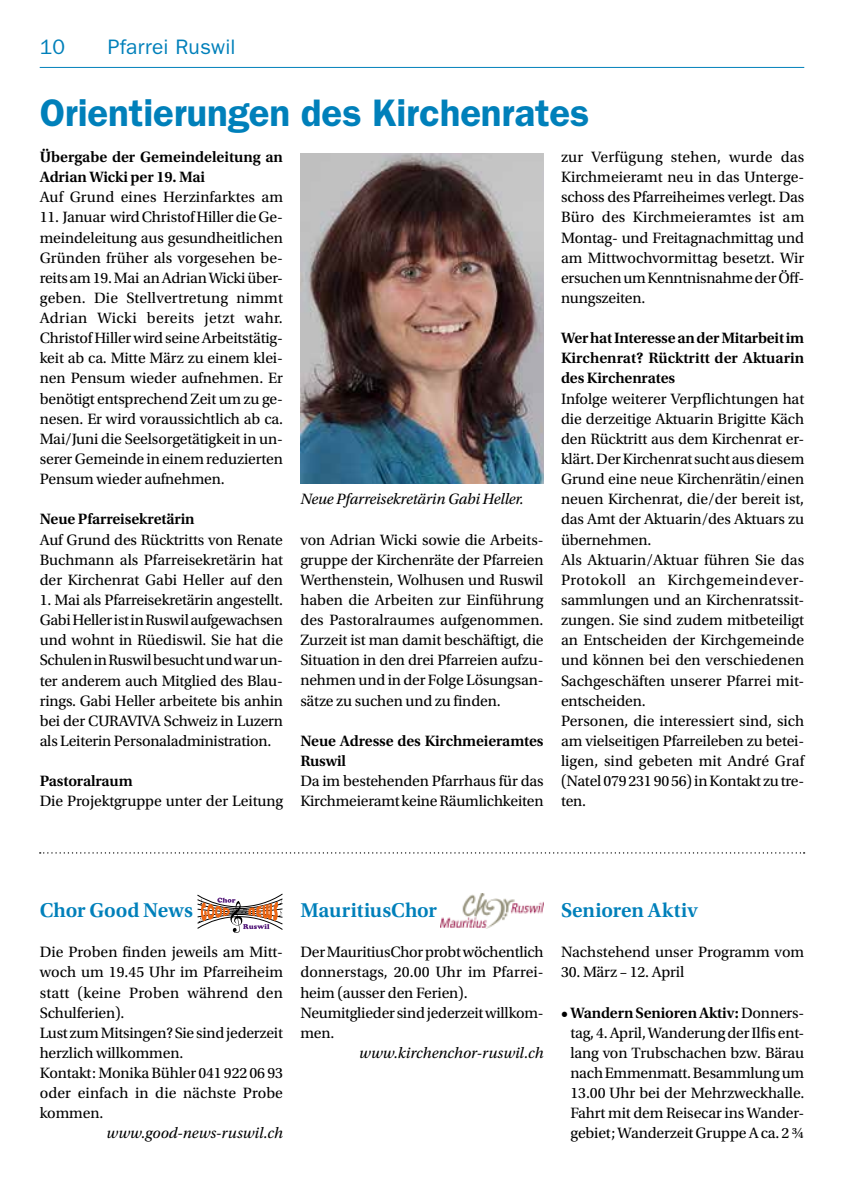
<style>
.page{position:relative;width:844px;height:1191px;background:#fff}
.page>*{position:absolute;margin:0;border:0;box-sizing:border-box;transform-origin:0 0}
.t1{font:600 38.5px "ITC Franklin Gothic Std";letter-spacing:-.005em;color:#0080ba}
.t2{font:600 21px "Utopia Std";color:#0080ba}
.t3{font:21px "ITC Franklin Gothic Std";letter-spacing:.01em;color:#0080ba}
.t4{font:15.75px/20.1px "Utopia Std";letter-spacing:-.01em;color:#000;text-align:justify}
.t5{font:600 15.75px/20.1px "Utopia Std";letter-spacing:-.01em;color:#000}
.t6{font:italic 15.75px "Utopia Std";letter-spacing:-.005em;color:#000}
.s1{font-weight:600}
</style>
<div class="page">
<hr style="left:40px;top:67px;width:764px;height:1px;background:#0080ba">
<svg style="left:197px;top:894px;width:86px;height:39px"></svg>
<img style="left:440px;top:894px;width:103px;height:34px">
<img style="left:300px;top:153px;width:243px;height:331px">
<svg style="left:40px;top:852px;width:764px;height:1px"></svg>
<h2 class="t3" style="left:40px;top:35px;width:27px">10</h2>
<h2 class="t3" style="left:108px;top:35px;width:129px">Pfarrei Ruswil</h2>
<h1 class="t1" style="left:40px;top:90px;width:551px">Orientierungen des Kirchenrates</h1>
<p class="t5" style="left:40px;top:147px;width:245px">Übergabe der Gemeindeleitung an<br>Adrian Wicki per 19. Mai</p>
<p class="t4" style="left:40px;top:187px;width:245px">Auf Grund eines Herzinfarktes am</p>
<p class="t4" style="left:40px;top:207px;width:245px">11. Januar wird Christof Hiller die Ge&shy;meindeleitung aus gesundheitlichen Gründen früher als vorgesehen be&shy;reits am 19. Mai an Adrian Wicki über&shy;geben. Die Stellvertretung nimmt Adrian Wicki bereits jetzt wahr.<br>Christof Hiller wird seine Arbeitstätig&shy;keit ab ca. Mitte März zu einem klei&shy;nen Pensum wieder aufnehmen. Er benötigt entsprechend Zeit um zu ge&shy;nesen. Er wird voraussichtlich ab ca.<br>Mai/Juni die Seelsorgetätigkeit in un&shy;serer Gemeinde in einem reduzierten Pensum wieder aufnehmen.</p>
<p class="t5" style="left:40px;top:509px;width:156px">Neue Pfarreisekretärin</p>
<p class="t4" style="left:40px;top:529px;width:245px">Auf Grund des Rücktritts von Renate Buchmann als Pfarreisekretärin hat der Kirchenrat Gabi Heller auf den</p>
<p class="t4" style="left:40px;top:590px;width:245px">1. Mai als Pfarreisekretärin angestellt.<br>Gabi Heller ist in Ruswil aufgewachsen und wohnt in Rüediswil. Sie hat die Schulen in Ruswil besucht und war un&shy;ter anderem auch Mitglied des Blau&shy;rings. Gabi Heller arbeitete bis anhin bei der CURAVIVA Schweiz in Luzern als Leiterin Personaladministration.</p>
<p class="t5" style="left:40px;top:771px;width:94px">Pastoralraum</p>
<p class="t4" style="left:40px;top:791px;width:245px">Die Projektgruppe unter der Leitung</p>
<p class="t6" style="left:300px;top:490px;width:225px">Neue Pfarreisekretärin Gabi Heller.</p>
<p class="t4" style="left:300px;top:529px;width:245px">von Adrian Wicki sowie die Arbeits&shy;gruppe der Kirchenräte der Pfarreien Werthenstein, Wolhusen und Ruswil haben die Arbeiten zur Einführung des Pastoralraumes aufgenommen.<br>Zurzeit ist man damit beschäftigt, die Situation in den drei Pfarreien aufzu&shy;nehmen und in der Folge Lösungsan&shy;sätze zu suchen und zu finden.</p>
<p class="t5" style="left:300px;top:731px;width:245px">Neue Adresse des Kirchmeieramtes<br>Ruswil</p>
<p class="t4" style="left:300px;top:771px;width:245px">Da im bestehenden Pfarrhaus für das<br>Kirchmeieramt keine Räumlichkeiten</p>
<p class="t4" style="left:561px;top:147px;width:245px">zur Verfügung stehen, wurde das Kirchmeieramt neu in das Unterge&shy;schoss des Pfarreiheimes verlegt. Das Büro des Kirchmeieramtes ist am Montag- und Freitagnachmittag und am Mittwochvormittag besetzt. Wir ersuchen um Kenntnisnahme der Öff&shy;nungszeiten.</p>
<p class="t5" style="left:561px;top:328px;width:245px;text-align:justify">Wer hat Interesse an der Mitarbeit im Kirchenrat? Rücktritt der Aktuarin des Kirchenrates</p>
<p class="t4" style="left:561px;top:389px;width:245px;text-align:left">Infolge weiterer Verpflichtungen hat die derzeitige Aktuarin Brigitte Käch den Rücktritt aus dem Kirchenrat er&shy;klärt. Der Kirchenrat sucht aus diesem<br>Grund eine neue Kirchenrätin/einen neuen Kirchenrat, die/der bereit ist, das Amt der Aktuarin/des Aktuars zu übernehmen.<br>Als Aktuarin/Aktuar führen Sie das<br>Protokoll an Kirchgemeindever&shy;sammlungen und an Kirchenratssit&shy;zungen. Sie sind zudem mitbeteiligt an Entscheiden der Kirchgemeinde und können bei den verschiedenen<br>Sachgeschäften unserer Pfarrei mit&shy;entscheiden.<br>Personen, die interessiert sind, sich am vielseitigen Pfarreileben zu betei&shy;ligen, sind gebeten mit André Graf (Natel 079 231 90 56) in Kontakt zu tre&shy;ten.</p>
<h2 class="t2" style="left:40px;top:898px;width:155px">Chor Good News</h2>
<p class="t4" style="left:40px;top:942px;width:245px;text-align:left">Die Proben finden jeweils am Mitt&shy;woch um 19.45 Uhr im Pfarreiheim statt (keine Proben während den<br>Schulferien).<br>Lust zum Mitsingen? Sie sind jederzeit herzlich willkommen.<br>Kontakt: Monika Bühler 041 922 06 93 oder einfach in die nächste Probe kommen.</p>
<p class="t6" style="left:106px;top:1124px;width:178px">www.good-news-ruswil.ch</p>
<h2 class="t2" style="left:300px;top:898px;width:138px">MauritiusChor</h2>
<p class="t4" style="left:300px;top:942px;width:245px;text-align:left">Der MauritiusChor probt wöchentlich donnerstags, 20.00 Uhr im Pfarrei&shy;heim (ausser den Ferien).<br>Neumitglieder sind jederzeit willkom&shy;men.</p>
<p class="t6" style="left:359px;top:1044px;width:186px">www.kirchenchor-ruswil.ch</p>
<h2 class="t2" style="left:561px;top:898px;width:138px">Senioren Aktiv</h2>
<p class="t4" style="left:561px;top:942px;width:245px">Nachstehend unser Programm vom</p>
<p class="t4" style="left:561px;top:962px;width:125px">30. März – 12. April</p>
<p class="t4" style="left:561px;top:1002px;width:245px;text-align:center"><span class="s1">• Wandern Senioren Aktiv:</span> Donners&shy;tag, 4. April, Wanderung der Ilfis ent&shy;lang von Trubschachen bzw. Bärau nach Emmenmatt. Besammlung um 13.00 Uhr bei der Mehrzweckhalle.<br>Fahrt mit dem Reisecar ins Wander&shy;gebiet; Wanderzeit Gruppe A ca. 2 ¾</p>
</div>
